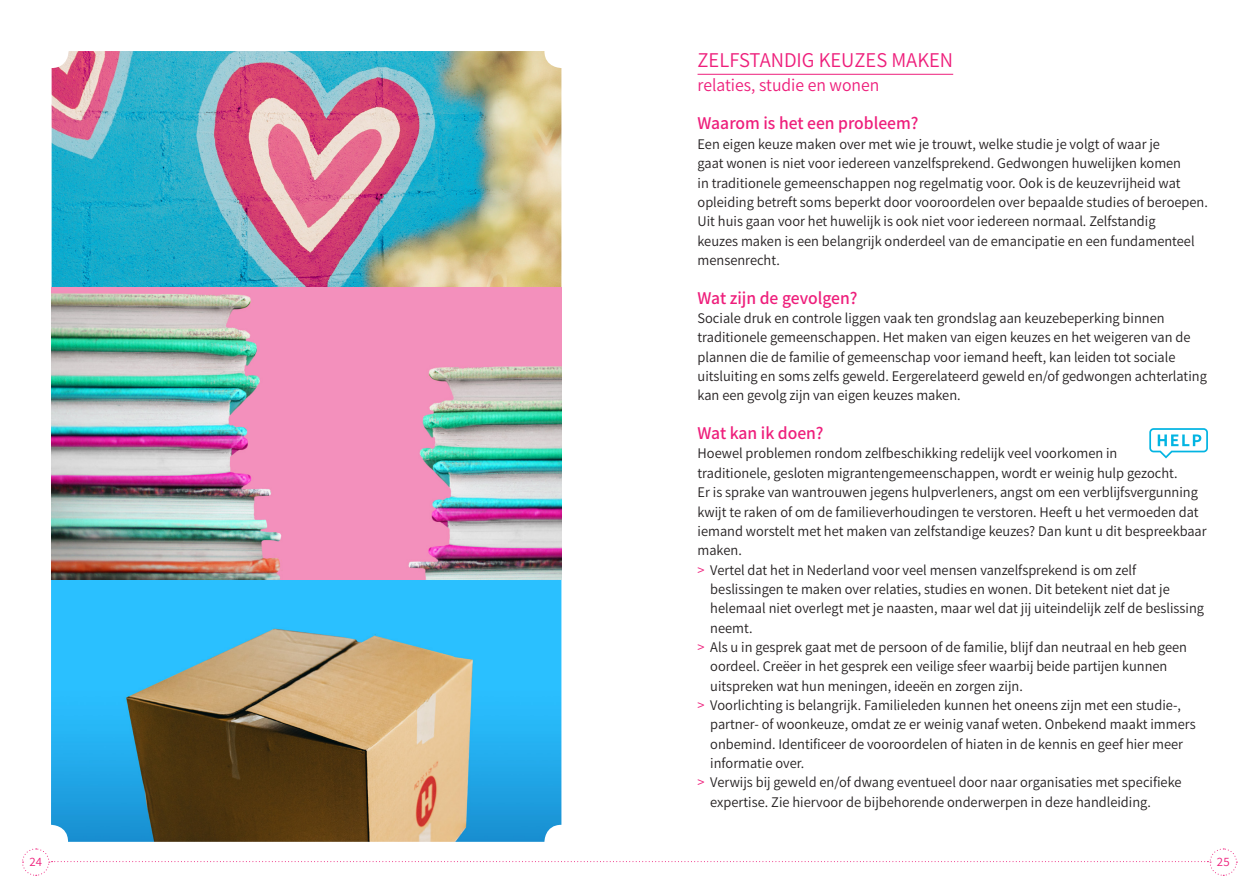
<style>
.page{position:relative;width:1259px;height:893px;background:#fff}
.page>*{position:absolute;margin:0;border:0;box-sizing:border-box;transform-origin:0 0}
.hoofdstukken_kop{font:21px "Assistant";color:#ee1e7b}
.Kopjes{font:600 18px "Assistant";color:#ee1e7b}
.hoofdstukken_kop-2{font:18px "Assistant";color:#ee1e7b}
.platte_tekst{font:14.7px/19.4px "Assistant";color:#231f20}
.t1{font:12.75px "Assistant";color:#ee1e7b}
.s1{color:#ee1e7b}
</style>
<div class="page">
<svg style="left:22px;top:848px;width:1215px;height:28px"></svg>
<img style="left:51px;top:580px;width:510px;height:262px">
<hr style="left:697px;top:74px;width:256px;height:1px;background:#ee1e7b">
<img style="left:52px;top:51px;width:509px;height:236px">
<svg style="left:1149px;top:428px;width:59px;height:30px"></svg>
<img style="left:51px;top:287px;width:510px;height:293px">
<p class="hoofdstukken_kop" style="left:697px;top:45px;width:257px">ZELFSTANDIG KEUZES MAKEN</p>
<p class="hoofdstukken_kop-2" style="left:697px;top:72px;width:183px">relaties, studie en wonen</p>
<p class="Kopjes" style="left:697px;top:111px;width:222px">Waarom is het een probleem?</p>
<p class="platte_tekst" style="left:697px;top:134px;width:512px">Een eigen keuze maken over met wie je trouwt, welke studie je volgt of waar je<br>gaat wonen is niet voor iedereen vanzelfsprekend. Gedwongen huwelijken komen<br>in traditionele gemeenschappen nog regelmatig voor. Ook is de keuzevrijheid wat opleiding betreft soms beperkt door vooroordelen over bepaalde studies of beroepen.<br>Uit huis gaan voor het huwelijk is ook niet voor iedereen normaal. Zelfstandig<br>keuzes maken is een belangrijk onderdeel van de emancipatie en een fundamenteel mensenrecht.</p>
<p class="Kopjes" style="left:697px;top:285px;width:161px">Wat zijn de gevolgen?</p>
<p class="platte_tekst" style="left:697px;top:308px;width:511px">Sociale druk en controle liggen vaak ten grondslag aan keuzebeperking binnen traditionele gemeenschappen. Het maken van eigen keuzes en het weigeren van de plannen die de familie of gemeenschap voor iemand heeft, kan leiden tot sociale uitsluiting en soms zelfs geweld. Eergerelateerd geweld en/of gedwongen achterlating kan een gevolg zijn van eigen keuzes maken.</p>
<p class="Kopjes" style="left:697px;top:421px;width:128px">Wat kan ik doen?</p>
<p class="platte_tekst" style="left:697px;top:443px;width:511px">Hoewel problemen rondom zelfbeschikking redelijk veel voorkomen in<br>traditionele, gesloten migrantengemeenschappen, wordt er weinig hulp gezocht.<br>Er is sprake van wantrouwen jegens hulpverleners, angst om een verblijfsvergunning kwijt te raken of om de familieverhoudingen te verstoren. Heeft u het vermoeden dat iemand worstelt met het maken van zelfstandige keuzes? Dan kunt u dit bespreekbaar maken.</p>
<p class="platte_tekst" style="left:710px;top:559px;width:495px;text-indent:-13px"><span class="s1">&gt;</span> Vertel dat het in Nederland voor veel mensen vanzelfsprekend is om zelf beslissingen te maken over relaties, studies en wonen. Dit betekent niet dat je helemaal niet overlegt met je naasten, maar wel dat jij uiteindelijk zelf de beslissing neemt.</p>
<p class="platte_tekst" style="left:710px;top:637px;width:478px;text-indent:-13px"><span class="s1">&gt;</span> Als u in gesprek gaat met de persoon of de familie, blijf dan neutraal en heb geen oordeel. Creëer in het gesprek een veilige sfeer waarbij beide partijen kunnen uitspreken wat hun meningen, ideeën en zorgen zijn.</p>
<p class="platte_tekst" style="left:710px;top:695px;width:487px;text-indent:-13px"><span class="s1">&gt;</span> Voorlichting is belangrijk. Familieleden kunnen het oneens zijn met een studie-, partner- of woonkeuze, omdat ze er weinig vanaf weten. Onbekend maakt immers onbemind. Identificeer de vooroordelen of hiaten in de kennis en geef hier meer informatie over.</p>
<p class="platte_tekst" style="left:710px;top:772px;width:473px;text-indent:-13px"><span class="s1">&gt;</span> Verwijs bij geweld en/of dwang eventueel door naar organisaties met specifieke expertise. Zie hiervoor de bijbehorende onderwerpen in deze handleiding.</p>
<p class="t1" style="left:29px;top:853px;width:14px">24</p>
<p class="t1" style="left:1216px;top:853px;width:15px">25</p>
</div>
